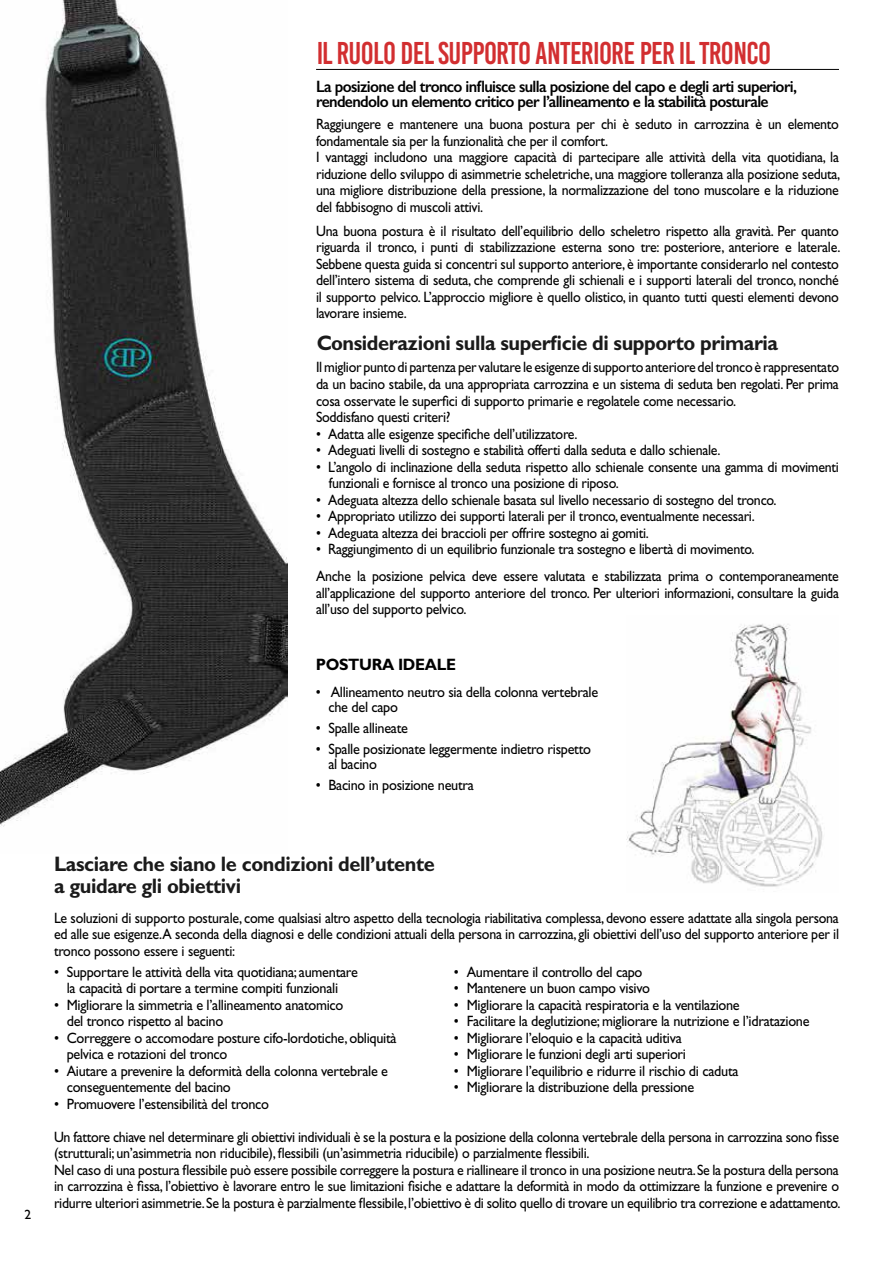
<style>
.page{position:relative;width:893px;height:1263px;background:#fff}
.page>*{position:absolute;margin:0;border:0;box-sizing:border-box;transform-origin:0 0}
.t1{font:31.5px "Bebas Kai";letter-spacing:-.02em;color:#cd1719;scale:.95 1}
.t2{font:700 21px/22.4px "Gill Sans";letter-spacing:-.02em;color:#000;scale:.95 1}
.t3{font:600 16.5px/15px "Gill Sans";letter-spacing:-.04em;color:#000;scale:.95 1}
.t4{font:700 16.5px "Gill Sans";letter-spacing:-.02em;color:#000;scale:.95 1}
.t5{font:15px/16.5px "Gill Sans";letter-spacing:-.02em;color:#000;scale:.93 1}
.t6{font:15px/16.5px "Gill Sans";letter-spacing:-.02em;color:#000;scale:.95 1}
.t7{font:13.5px "Gill Sans";color:#000}
</style>
<div class="page">
<img style="left:0;top:0;width:288px;height:827px">
<img style="left:627px;top:624px;width:196px;height:263px">
<hr style="left:316px;top:69px;width:523px;height:1px;background:#000">
<h1 class="t1" style="left:316px;top:36px;width:481px">IL RUOLO DEL SUPPORTO ANTERIORE PER IL TRONCO</h1>
<p class="t3" style="left:316px;top:78px;width:508px">La posizione del tronco influisce sulla posizione del capo e degli arti superiori, rendendolo un elemento critico per l’allineamento e la stabilità posturale</p>
<p class="t5" style="left:316px;top:116px;width:565px">Raggiungere e mantenere una buona postura per chi è seduto in carrozzina è un elemento fondamentale sia per la funzionalità che per il comfort.<br>I vantaggi includono una maggiore capacità di partecipare alle attività della vita quotidiana, la riduzione dello sviluppo di asimmetrie scheletriche, una maggiore tolleranza alla posizione seduta, una migliore distribuzione della pressione, la normalizzazione del tono muscolare e la riduzione del fabbisogno di muscoli attivi.</p>
<p class="t5" style="left:316px;top:223px;width:565px;text-align:justify">Una buona postura è il risultato dell’equilibrio dello scheletro rispetto alla gravità. Per quanto riguarda il tronco, i punti di stabilizzazione esterna sono tre: posteriore, anteriore e laterale.<br>Sebbene questa guida si concentri sul supporto anteriore, è importante considerarlo nel contesto dell’intero sistema di seduta, che comprende gli schienali e i supporti laterali del tronco, nonché il supporto pelvico. L’approccio migliore è quello olistico, in quanto tutti questi elementi devono lavorare insieme.</p>
<h2 class="t2" style="left:316px;top:331px;width:488px">Considerazioni sulla superficie di supporto primaria</h2>
<p class="t5" style="left:316px;top:359px;width:564px">Il miglior punto di partenza per valutare le esigenze di supporto anteriore del tronco è rappresentato da un bacino stabile, da una appropriata carrozzina e un sistema di seduta ben regolati. Per prima cosa osservate le superfici di supporto primarie e regolatele come necessario.<br>Soddisfano questi criteri?</p>
<p class="t5" style="left:316px;top:425px;width:283px">• Adatta alle esigenze specifiche dell’utilizzatore.</p>
<p class="t5" style="left:316px;top:442px;width:436px">• Adeguati livelli di sostegno e stabilità offerti dalla seduta e dallo schienale.</p>
<p class="t5" style="left:329px;top:458px;width:550px;text-indent:-13px">• L’angolo di inclinazione della seduta rispetto allo schienale consente una gamma di movimenti funzionali e fornisce al tronco una posizione di riposo.</p>
<p class="t5" style="left:316px;top:491px;width:497px">• Adeguata altezza dello schienale basata sul livello necessario di sostegno del tronco.</p>
<p class="t5" style="left:316px;top:508px;width:473px">• Appropriato utilizzo dei supporti laterali per il tronco, eventualmente necessari.</p>
<p class="t5" style="left:316px;top:524px;width:359px">• Adeguata altezza dei braccioli per offrire sostegno ai gomiti.</p>
<p class="t5" style="left:316px;top:535px;width:564px;line-height:27px">• Raggiungimento di un equilibrio funzionale tra sostegno e libertà di movimento.<br>Anche la posizione pelvica deve essere valutata e stabilizzata prima o contemporaneamente</p>
<p class="t5" style="left:316px;top:584px;width:564px">all’applicazione del supporto anteriore del tronco. Per ulteriori informazioni, consultare la guida all’uso del supporto pelvico.</p>
<p class="t4" style="left:316px;top:655px;width:149px">POSTURA IDEALE</p>
<p class="t6" style="left:328px;top:685px;width:285px;line-height:15px;text-indent:-13px">• Allineamento neutro sia della colonna vertebrale che del capo</p>
<p class="t6" style="left:316px;top:720px;width:99px">• Spalle allineate</p>
<p class="t6" style="left:328px;top:742px;width:278px;line-height:15px;text-indent:-13px">• Spalle posizionate leggermente indietro rispetto al bacino</p>
<p class="t6" style="left:316px;top:777px;width:168px">• Bacino in posizione neutra</p>
<p class="t7" style="left:25px;top:1206px;width:8px">2</p>
<h2 class="t2" style="left:54px;top:852px;width:402px">Lasciare che siano le condizioni dell’utente a guidare gli obiettivi</h2>
<p class="t5" style="left:54px;top:909px;width:846px;text-align:justify">Le soluzioni di supporto posturale, come qualsiasi altro aspetto della tecnologia riabilitativa complessa, devono essere adattate alla singola persona ed alle sue esigenze.A seconda della diagnosi e delle condizioni attuali della persona in carrozzina, gli obiettivi dell’uso del supporto anteriore per il tronco possono essere i seguenti:</p>
<p class="t6" style="left:54px;top:963px;width:321px;text-align:center">• Supportare le attività della vita quotidiana; aumentare la capacità di portare a termine compiti funzionali</p>
<p class="t6" style="left:67px;top:996px;width:293px;text-indent:-13px">• Migliorare la simmetria e l’allineamento anatomico del tronco rispetto al bacino</p>
<p class="t6" style="left:67px;top:1029px;width:349px;text-indent:-13px">• Correggere o accomodare posture cifo-lordotiche, obliquità pelvica e rotazioni del tronco</p>
<p class="t6" style="left:67px;top:1062px;width:340px;text-indent:-13px">• Aiutare a prevenire la deformità della colonna vertebrale e conseguentemente del bacino</p>
<p class="t6" style="left:54px;top:1095px;width:228px">• Promuovere l’estensibilità del tronco</p>
<p class="t5" style="left:54px;top:1128px;width:847px">Un fattore chiave nel determinare gli obiettivi individuali è se la postura e la posizione della colonna vertebrale della persona in carrozzina sono fisse (strutturali; un’asimmetria non riducibile), flessibili (un’asimmetria riducibile) o parzialmente flessibili.<br>Nel caso di una postura flessibile può essere possibile correggere la postura e riallineare il tronco in una posizione neutra. Se la postura della persona in carrozzina è fissa, l’obiettivo è lavorare entro le sue limitazioni fisiche e adattare la deformità in modo da ottimizzare la funzione e prevenire o ridurre ulteriori asimmetrie. Se la postura è parzialmente flessibile, l’obiettivo è di solito quello di trovare un equilibrio tra correzione e adattamento.</p>
<p class="t6" style="left:454px;top:963px;width:200px">• Aumentare il controllo del capo</p>
<p class="t6" style="left:454px;top:980px;width:208px">• Mantenere un buon campo visivo</p>
<p class="t6" style="left:454px;top:996px;width:302px">• Migliorare la capacità respiratoria e la ventilazione</p>
<p class="t6" style="left:454px;top:1013px;width:376px">• Facilitare la deglutizione; migliorare la nutrizione e l’idratazione</p>
<p class="t6" style="left:454px;top:1029px;width:241px">• Migliorare l’eloquio e la capacità uditiva</p>
<p class="t6" style="left:454px;top:1046px;width:246px">• Migliorare le funzioni degli arti superiori</p>
<p class="t6" style="left:454px;top:1062px;width:301px">• Migliorare l’equilibrio e ridurre il rischio di caduta</p>
<p class="t6" style="left:454px;top:1079px;width:254px">• Migliorare la distribuzione della pressione</p>
</div>
